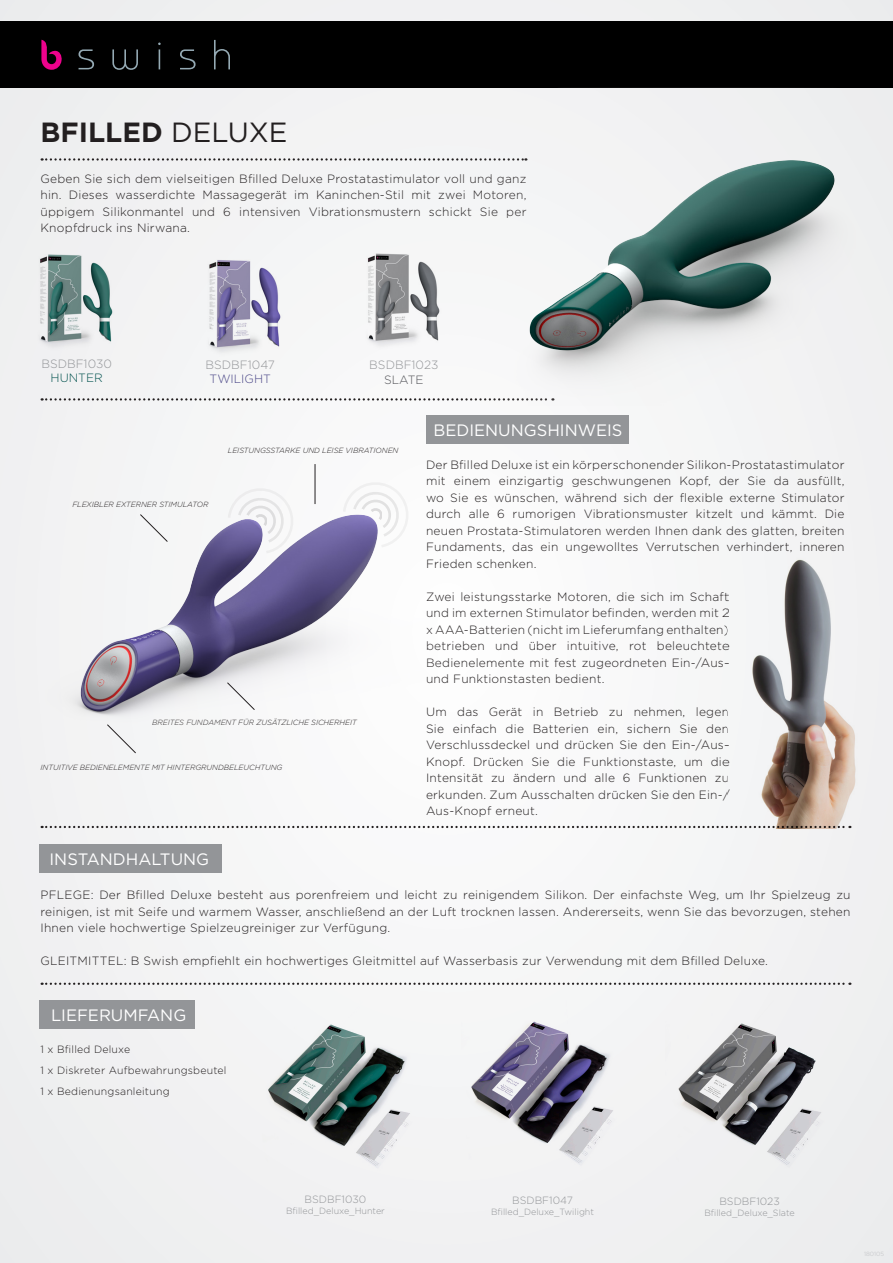
<style>
.page{position:relative;width:893px;height:1263px;background:#fff}
.page>*{position:absolute;margin:0;border:0;box-sizing:border-box;transform-origin:0 0}
.t1{font:700 27.75px "Gotham";color:#231f20}
.t2{font:16.5px "Gotham";color:#fff}
.t3{font:300 12px/16.5px "Gotham";letter-spacing:.02em;color:#231f20;text-align:justify}
.t4{font:300 12px "Gotham";color:#939598}
.t5{font:300 12px "Gotham";color:#4a4687}
.t6{font:300 12px "Gotham";color:#00514d}
.t7{font:300 12px "Gotham";color:#54555a}
.t8{font:300 10.5px "Gotham";letter-spacing:.02em;color:#231f20}
.t9{font:300 10.5px "Gotham";color:#939598}
.t10{font:300 9px "Gotham";color:#939598}
.t11{font:italic 300 7.5px "Gotham";color:#231f20}
.s1{font-weight:400}
</style>
<div class="page">
<div style="left:1px;top:1px;width:891px;height:1261px;background:#f3f3f4"></div>
<div style="left:1px;top:21px;width:892px;height:66px;background:#000"></div>
<svg style="left:78px;top:49px;width:16px;height:20px"></svg>
<svg style="left:112px;top:49px;width:26px;height:21px"></svg>
<svg style="left:158px;top:43px;width:3px;height:26px"></svg>
<svg style="left:180px;top:49px;width:16px;height:20px"></svg>
<svg style="left:214px;top:40px;width:16px;height:29px"></svg>
<svg style="left:41px;top:40px;width:21px;height:30px"></svg>
<svg style="left:42px;top:158px;width:417px;height:3px"></svg>
<svg style="left:42px;top:983px;width:808px;height:2px"></svg>
<svg style="left:42px;top:826px;width:686px;height:2px"></svg>
<div style="left:426px;top:415px;width:202px;height:29px;background:#939598"></div>
<div style="left:39px;top:844px;width:182px;height:29px;background:#939598"></div>
<div style="left:39px;top:1000px;width:155px;height:29px;background:#939598"></div>
<img style="left:39px;top:254px;width:74px;height:93px">
<img style="left:368px;top:253px;width:72px;height:91px">
<img style="left:209px;top:260px;width:72px;height:92px">
<svg style="left:42px;top:398px;width:417px;height:3px"></svg>
<img style="left:268px;top:1024px;width:142px;height:143px">
<img style="left:471px;top:1021px;width:142px;height:143px">
<img style="left:678px;top:1023px;width:143px;height:142px">
<img style="left:460px;top:88px;width:433px;height:317px">
<img style="left:75px;top:464px;width:363px;height:290px">
<img style="left:730px;top:559px;width:126px;height:269px">
<hr style="left:315px;top:464px;width:1px;height:40px;background:#231f20">
<svg style="left:107px;top:724px;width:29px;height:29px"></svg>
<svg style="left:140px;top:514px;width:28px;height:28px"></svg>
<svg style="left:227px;top:682px;width:28px;height:28px"></svg>
<p class="t1" style="left:40px;top:114px;width:248px">BFILLED <span class="s1">DELUXE</span></p>
<p class="t3" style="left:40px;top:170px;width:488px">Geben Sie sich dem vielseitigen Bfilled Deluxe Prostatastimulator voll und ganz hin. Dieses wasserdichte Massagegerät im Kaninchen-Stil mit zwei Motoren, üppigem Silikonmantel und 6 intensiven Vibrationsmustern schickt Sie per Knopfdruck ins Nirwana.</p>
<p class="t4" style="left:41px;top:356px;width:72px">BSDBF1030</p>
<p class="t6" style="left:51px;top:370px;width:54px">HUNTER</p>
<p class="t4" style="left:206px;top:357px;width:71px">BSDBF1047</p>
<p class="t5" style="left:210px;top:372px;width:63px">TWILIGHT</p>
<p class="t4" style="left:369px;top:357px;width:71px">BSDBF1023</p>
<p class="t7" style="left:384px;top:372px;width:41px">SLATE</p>
<p class="t2" style="left:434px;top:420px;width:190px">BEDIENUNGSHINWEIS</p>
<p class="t11" style="left:228px;top:446px;width:172px">LEISTUNGSSTARKE UND LEISE VIBRATIONEN</p>
<p class="t11" style="left:72px;top:500px;width:138px">FLEXIBLER EXTERNER STIMULATOR</p>
<p class="t11" style="left:152px;top:717px;width:206px">BREITES FUNDAMENT FÜR ZUSÄTZLICHE SICHERHEIT</p>
<p class="t11" style="left:40px;top:762px;width:243px">INTUITIVE BEDIENELEMENTE MIT HINTERGRUNDBELEUCHTUNG</p>
<p class="t2" style="left:50px;top:849px;width:161px">INSTANDHALTUNG</p>
<p class="t3" style="left:426px;top:456px;width:420px">Der Bfilled Deluxe ist ein körperschonender Silikon-Prostatastimulator mit einem einzigartig geschwungenen Kopf, der Sie da ausfüllt, wo Sie es wünschen, während sich der flexible externe Stimulator durch alle 6 rumorigen Vibrationsmuster kitzelt und kämmt. Die neuen Prostata-Stimulatoren werden Ihnen dank des glatten, breiten Fundaments, das ein ungewolltes Verrutschen verhindert, inneren Frieden schenken.</p>
<p class="t3" style="left:426px;top:588px;width:305px">Zwei leistungsstarke Motoren, die sich im Schaft und im externen Stimulator befinden, werden mit 2 x AAA-Batterien (nicht im Lieferumfang enthalten) betrieben und über intuitive, rot beleuchtete Bedienelemente mit fest zugeordneten Ein-/Aus&shy;und Funktionstasten bedient.</p>
<p class="t3" style="left:426px;top:703px;width:305px">Um das Gerät in Betrieb zu nehmen, legen Sie einfach die Batterien ein, sichern Sie den Verschlussdeckel und drücken Sie den Ein-/Aus-Knopf. Drücken Sie die Funktionstaste, um die Intensität zu ändern und alle 6 Funktionen zu erkunden. Zum Ausschalten drücken Sie den Ein-/ Aus-Knopf erneut.</p>
<p class="t3" style="left:40px;top:886px;width:812px">PFLEGE: Der Bfilled Deluxe besteht aus porenfreiem und leicht zu reinigendem Silikon. Der einfachste Weg, um Ihr Spielzeug zu reinigen, ist mit Seife und warmem Wasser, anschließend an der Luft trocknen lassen. Andererseits, wenn Sie das bevorzugen, stehen Ihnen viele hochwertige Spielzeugreiniger zur Verfügung.</p>
<p class="t3" style="left:40px;top:952px;width:729px">GLEITMITTEL: B Swish empfiehlt ein hochwertiges Gleitmittel auf Wasserbasis zur Verwendung mit dem Bfilled Deluxe.</p>
<p class="t2" style="left:51px;top:1005px;width:137px">LIEFERUMFANG</p>
<p class="t8" style="left:40px;top:1043px;width:91px">1 x Bfilled Deluxe</p>
<p class="t8" style="left:40px;top:1064px;width:188px">1 x Diskreter Aufbewahrungsbeutel</p>
<p class="t8" style="left:40px;top:1085px;width:131px">1 x Bedienungsanleitung</p>
<p class="t9" style="left:305px;top:1192px;width:63px">BSDBF1030</p>
<p class="t10" style="left:286px;top:1205px;width:100px">Bfilled_Deluxe_Hunter</p>
<p class="t9" style="left:512px;top:1193px;width:62px">BSDBF1047</p>
<p class="t10" style="left:491px;top:1206px;width:105px">Bfilled_Deluxe_Twilight</p>
<p class="t9" style="left:719px;top:1195px;width:62px">BSDBF1023</p>
<p class="t10" style="left:704px;top:1207px;width:92px">Bfilled_Deluxe_Slate</p>
</div>
